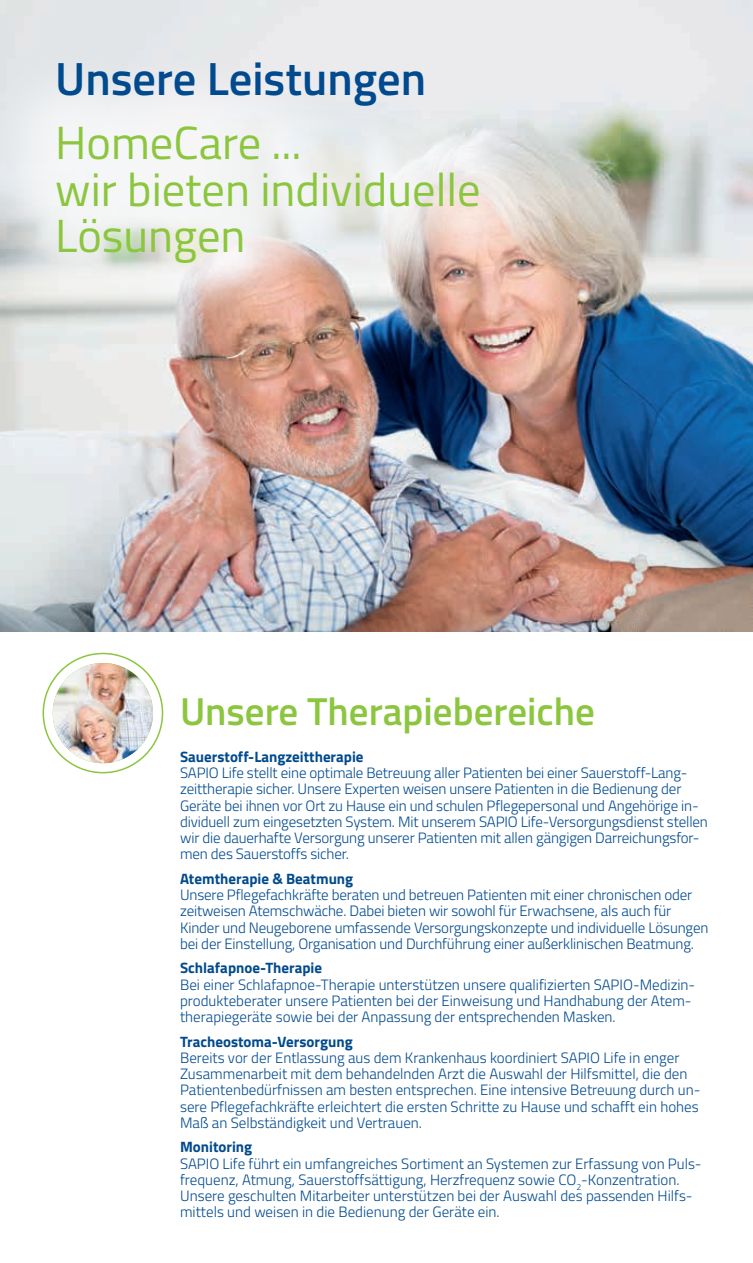
<style>
.page{position:relative;width:753px;height:1263px;background:#fff}
.page>*{position:absolute;margin:0;border:0;box-sizing:border-box;transform-origin:0 0}
.t1{font:46.5px/46.5px "Titillium Web";color:#8bc63e}
.t2{font:600 46.5px "Titillium Web";color:#004a8d}
.t3{font:600 39px "Titillium Web";color:#8bc63e}
.t4{font:300 15px/16.2px "Titillium Web";letter-spacing:-.005em;color:#004a8d}
.t5{font:700 15px "Titillium Web";color:#004a8d}
</style>
<div class="page">
<img style="left:0;top:0;width:753px;height:631px">
<div style="left:0;top:46px;width:558px;height:297px;background:#fff;opacity:.65"></div>
<svg style="left:43px;top:653px;width:119px;height:120px"></svg>
<div style="left:43px;top:653px;width:120px;height:120px;border:2px solid #8bc63e;border-radius:50%"></div>
<img style="left:53px;top:663px;width:100px;height:100px;border-radius:50px">
<h1 class="t2" style="left:55px;top:44px;width:372px">Unsere Leistungen</h1>
<h1 class="t1" style="left:55px;top:117px;width:427px">HomeCare ...<br>wir bieten individuelle<br>Lösungen</h1>
<h2 class="t3" style="left:180px;top:682px;width:416px">Unsere Therapiebereiche</h2>
<p class="t5" style="left:180px;top:745px;width:185px">Sauerstoff-Langzeittherapie</p>
<p class="t4" style="left:180px;top:764px;width:529px">SAPIO Life stellt eine optimale Betreuung aller Patienten bei einer Sauerstoff-Lang&shy;zeittherapie sicher. Unsere Experten weisen unsere Patienten in die Bedienung der Geräte bei ihnen vor Ort zu Hause ein und schulen Pflegepersonal und Angehörige in&shy;dividuell zum eingesetzten System. Mit unserem SAPIO Life-Versorgungsdienst stellen wir die dauerhafte Versorgung unserer Patienten mit allen gängigen Darreichungsfor&shy;men des Sauerstoffs sicher.</p>
<p class="t5" style="left:180px;top:867px;width:175px">Atemtherapie &amp; Beatmung</p>
<p class="t4" style="left:180px;top:886px;width:530px">Unsere Pflegefachkräfte beraten und betreuen Patienten mit einer chronischen oder zeitweisen Atemschwäche. Dabei bieten wir sowohl für Erwachsene, als auch für Kinder und Neugeborene umfassende Versorgungskonzepte und individuelle Lösungen bei der Einstellung, Organisation und Durchführung einer außerklinischen Beatmung.</p>
<p class="t5" style="left:180px;top:957px;width:143px">Schlafapnoe-Therapie</p>
<p class="t4" style="left:180px;top:975px;width:516px">Bei einer Schlafapnoe-Therapie unterstützen unsere qualifizierten SAPIO-Medizin&shy;produkteberater unsere Patienten bei der Einweisung und Handhabung der Atem&shy;therapiegeräte sowie bei der Anpassung der entsprechenden Masken.</p>
<p class="t5" style="left:180px;top:1030px;width:174px">Tracheostoma-Versorgung</p>
<p class="t4" style="left:180px;top:1049px;width:522px">Bereits vor der Entlassung aus dem Krankenhaus koordiniert SAPIO Life in enger Zusammenarbeit mit dem behandelnden Arzt die Auswahl der Hilfsmittel, die den Patientenbedürfnissen am besten entsprechen. Eine intensive Betreuung durch un&shy;sere Pflegefachkräfte erleichtert die ersten Schritte zu Hause und schafft ein hohes Maß an Selbständigkeit und Vertrauen.</p>
<p class="t5" style="left:180px;top:1136px;width:74px">Monitoring</p>
<p class="t4" style="left:180px;top:1154px;width:523px">SAPIO Life führt ein umfangreiches Sortiment an Systemen zur Erfassung von Puls&shy;frequenz, Atmung, Sauerstoffsättigung, Herzfrequenz sowie CO<sub>2</sub>-Konzentration.<br>Unsere geschulten Mitarbeiter unterstützen bei der Auswahl des passenden Hilfs&shy;mittels und weisen in die Bedienung der Geräte ein.</p>
</div>
